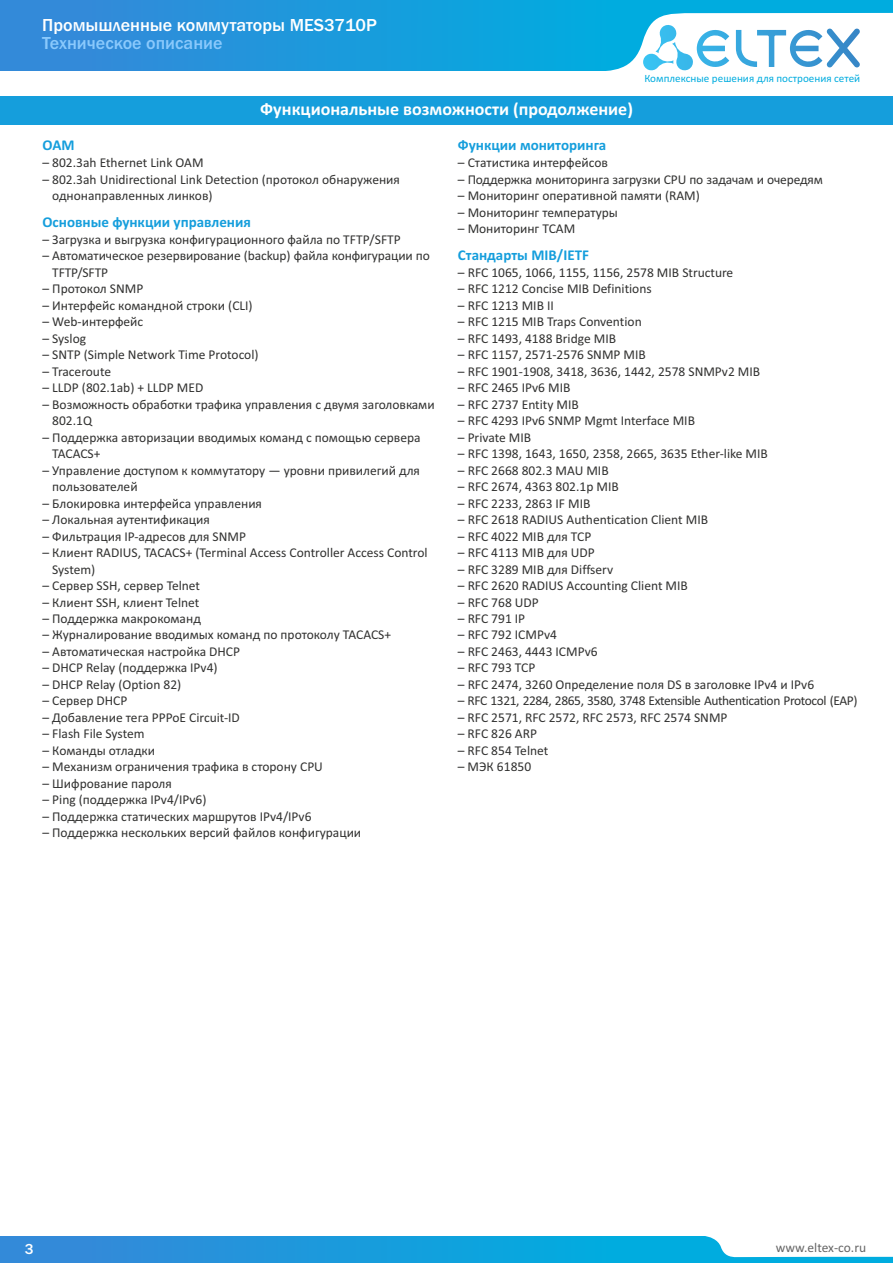
<style>
.page{position:relative;width:893px;height:1263px;background:#fff}
.page>*{position:absolute;margin:0;border:0;box-sizing:border-box;transform-origin:0 0}
.t1{font:700 18px "Calibri";color:#fff}
.t2{font:500 18px "Franklin Gothic";color:#fff}
.t3{font:500 18px "Franklin Gothic";color:#8ac9fc}
.t4{font:700 15px "Calibri";color:#159edc}
.t5{font:500 15px "Franklin Gothic";color:#fff}
.t6{font:13.5px/16.5px "Calibri";color:#313130}
.t7{font:13.5px "Calibri";letter-spacing:-.03em;color:#313130}
.t8{font:13.5px "Calibri";color:#666}
.t9{font:11.1px "Calibri";color:#00acdf}
</style>
<div class="page">
<div style="left:0;top:1236px;width:893px;height:27px;background:linear-gradient(to right,#3489d9,#00b4e0)"></div>
<svg style="left:703px;top:1236px;width:190px;height:21px"></svg>
<div style="left:0;top:96px;width:893px;height:29px;background:#159edc"></div>
<div style="left:0;top:0;width:893px;height:71px;background:linear-gradient(to right,#3489d9,#00b4e0)"></div>
<svg style="left:589px;top:13px;width:304px;height:58px"></svg>
<h1 class="t2" style="left:42px;top:19px;width:336px">Промышленные коммутаторы MES3710P</h1>
<h1 class="t3" style="left:42px;top:36px;width:182px">Техническое описание</h1>
<h1 class="t1" style="left:260px;top:102px;width:374px">Функциональные возможности (продолжение)</h1>
<p class="t9" style="left:644px;top:73px;width:217px">Комплексные решения для построения сетей</p>
<p class="t4" style="left:43px;top:139px;width:34px">OAM</p>
<p class="t6" style="left:43px;top:156px;width:163px">– 802.3ah Ethernet Link OAM</p>
<p class="t6" style="left:52px;top:172px;width:349px;text-indent:-10px">– 802.3ah Unidirectional Link Detection (протокол обнаружения однонаправленных линков)</p>
<p class="t4" style="left:43px;top:216px;width:210px">Основные функции управления</p>
<p class="t6" style="left:43px;top:232px;width:360px">– Загрузка и выгрузка конфигурационного файла по TFTP/SFTP</p>
<p class="t6" style="left:52px;top:249px;width:379px;text-indent:-10px">– Автоматическое резервирование (backup) файла конфигурации по<br>TFTP/SFTP</p>
<p class="t6" style="left:43px;top:282px;width:102px">– Протокол SNMP</p>
<p class="t6" style="left:43px;top:298px;width:212px">– Интерфейс командной строки (CLI)</p>
<p class="t6" style="left:43px;top:315px;width:102px">– Web-интерфейс</p>
<p class="t6" style="left:43px;top:331px;width:45px">– Syslog</p>
<p class="t6" style="left:43px;top:348px;width:218px">– SNTP (Simple Network Time Protocol)</p>
<p class="t6" style="left:43px;top:364px;width:70px">– Traceroute</p>
<p class="t6" style="left:43px;top:381px;width:162px">– LLDP (802.1ab) + LLDP MED</p>
<p class="t6" style="left:52px;top:397px;width:384px;text-indent:-10px">– Возможность обработки трафика управления с двумя заголовками<br>802.1Q</p>
<p class="t6" style="left:52px;top:430px;width:370px;text-indent:-10px">– Поддержка авторизации вводимых команд с помощью сервера<br>TACACS+</p>
<p class="t6" style="left:52px;top:463px;width:369px;text-indent:-10px">– Управление доступом к коммутатору — уровни привилегий для пользователей</p>
<p class="t6" style="left:42px;top:496px;width:221px">– Блокировка интерфейса управления</p>
<p class="t6" style="left:42px;top:512px;width:169px">– Локальная аутентификация</p>
<p class="t6" style="left:42px;top:529px;width:205px">– Фильтрация IP-адресов для SNMP</p>
<p class="t6" style="left:52px;top:545px;width:377px;text-indent:-10px">– Клиент RADIUS, TACACS+ (Terminal Access Controller Access Control<br>System)</p>
<p class="t6" style="left:42px;top:578px;width:159px">– Сервер SSH, сервер Telnet</p>
<p class="t6" style="left:42px;top:595px;width:158px">– Клиент SSH, клиент Telnet</p>
<p class="t6" style="left:42px;top:611px;width:160px">– Поддержка макрокоманд</p>
<p class="t6" style="left:42px;top:628px;width:350px">– Журналирование вводимых команд по протоколу TACACS+</p>
<p class="t6" style="left:42px;top:644px;width:199px">– Автоматическая настройка DHCP</p>
<p class="t6" style="left:42px;top:661px;width:177px">– DHCP Relay (поддержка IРv4)</p>
<p class="t6" style="left:42px;top:677px;width:140px">– DHCP Relay (Option 82)</p>
<p class="t6" style="left:42px;top:694px;width:86px">– Сервер DHCP</p>
<p class="t6" style="left:42px;top:710px;width:199px">– Добавление тега PPPoE Circuit-ID</p>
<p class="t6" style="left:42px;top:727px;width:104px">– Flash File System</p>
<p class="t6" style="left:42px;top:743px;width:114px">– Команды отладки</p>
<p class="t6" style="left:42px;top:760px;width:282px">– Механизм ограничения трафика в сторону CPU</p>
<p class="t6" style="left:42px;top:776px;width:131px">– Шифрование пароля</p>
<p class="t6" style="left:42px;top:793px;width:166px">– Ping (поддержка IPv4/IPv6)</p>
<p class="t6" style="left:42px;top:809px;width:271px">– Поддержка статических маршрутов IPv4/IPv6</p>
<p class="t6" style="left:42px;top:826px;width:320px">– Поддержка нескольких версий файлов конфигурации</p>
<p class="t4" style="left:458px;top:139px;width:150px">Функции мониторинга</p>
<p class="t6" style="left:458px;top:156px;width:152px">– Статистика интерфейсов</p>
<p class="t6" style="left:458px;top:172px;width:366px">– Поддержка мониторинга загрузки CPU по задачам и очередям</p>
<p class="t6" style="left:458px;top:189px;width:243px">– Мониторинг оперативной памяти (RAM)</p>
<p class="t6" style="left:458px;top:205px;width:162px">– Мониторинг температуры</p>
<p class="t6" style="left:458px;top:222px;width:119px">– Мониторинг TCAM</p>
<p class="t4" style="left:458px;top:249px;width:133px">Стандарты MIB/IETF</p>
<p class="t6" style="left:458px;top:265px;width:277px">– RFC 1065, 1066, 1155, 1156, 2578 MIB Structure</p>
<p class="t6" style="left:458px;top:282px;width:195px">– RFC 1212 Concise MIB Definitions</p>
<p class="t6" style="left:458px;top:298px;width:98px">– RFC 1213 MIB II</p>
<p class="t6" style="left:458px;top:315px;width:185px">– RFC 1215 MIB Traps Convention</p>
<p class="t6" style="left:458px;top:331px;width:160px">– RFC 1493, 4188 Bridge MIB</p>
<p class="t6" style="left:458px;top:348px;width:189px">– RFC 1157, 2571-2576 SNMP MIB</p>
<p class="t6" style="left:458px;top:364px;width:304px">– RFC 1901-1908, 3418, 3636, 1442, 2578 SNMPv2 MIB</p>
<p class="t6" style="left:458px;top:381px;width:114px">– RFC 2465 IPv6 MIB</p>
<p class="t6" style="left:458px;top:397px;width:123px">– RFC 2737 Entity MIB</p>
<p class="t6" style="left:458px;top:414px;width:239px">– RFC 4293 IPv6 SNMP Mgmt Interface MIB</p>
<p class="t6" style="left:458px;top:430px;width:75px">– Private MIB</p>
<p class="t6" style="left:458px;top:447px;width:311px">– RFC 1398, 1643, 1650, 2358, 2665, 3635 Ether-like MIB</p>
<p class="t6" style="left:458px;top:463px;width:152px">– RFC 2668 802.3 MAU MIB</p>
<p class="t6" style="left:458px;top:479px;width:162px">– RFC 2674, 4363 802.1p MIB</p>
<p class="t6" style="left:458px;top:496px;width:134px">– RFC 2233, 2863 IF MIB</p>
<p class="t6" style="left:458px;top:512px;width:252px">– RFC 2618 RADIUS Authentication Client MIB</p>
<p class="t6" style="left:458px;top:529px;width:135px">– RFC 4022 MIB для TCP</p>
<p class="t6" style="left:458px;top:545px;width:139px">– RFC 4113 MIB для UDP</p>
<p class="t6" style="left:458px;top:562px;width:157px">– RFC 3289 MIB для Diffserv</p>
<p class="t6" style="left:458px;top:578px;width:231px">– RFC 2620 RADIUS Accounting Client MIB</p>
<p class="t6" style="left:458px;top:595px;width:82px">– RFC 768 UDP</p>
<p class="t6" style="left:458px;top:611px;width:69px">– RFC 791 IP</p>
<p class="t6" style="left:458px;top:628px;width:101px">– RFC 792 ICMPv4</p>
<p class="t6" style="left:458px;top:644px;width:141px">– RFC 2463, 4443 ICMPv6</p>
<p class="t6" style="left:458px;top:661px;width:79px">– RFC 793 TCP</p>
<p class="t6" style="left:458px;top:677px;width:358px">– RFC 2474, 3260 Определение поля DS в заголовке IPv4 и IРv6</p>
<p class="t7" style="left:458px;top:695px;width:401px">– RFC 1321, 2284, 2865, 3580, 3748 Extensible Authentication Protocol (EAP)</p>
<p class="t6" style="left:458px;top:710px;width:271px">– RFC 2571, RFC 2572, RFC 2573, RFC 2574 SNMP</p>
<p class="t6" style="left:458px;top:727px;width:81px">– RFC 826 ARP</p>
<p class="t6" style="left:458px;top:743px;width:92px">– RFC 854 Telnet</p>
<p class="t6" style="left:458px;top:760px;width:75px">– МЭК 61850</p>
<p class="t5" style="left:25px;top:1243px;width:10px">3</p>
<p class="t8" style="left:776px;top:1242px;width:92px">www.eltex-co.ru</p>
</div>
